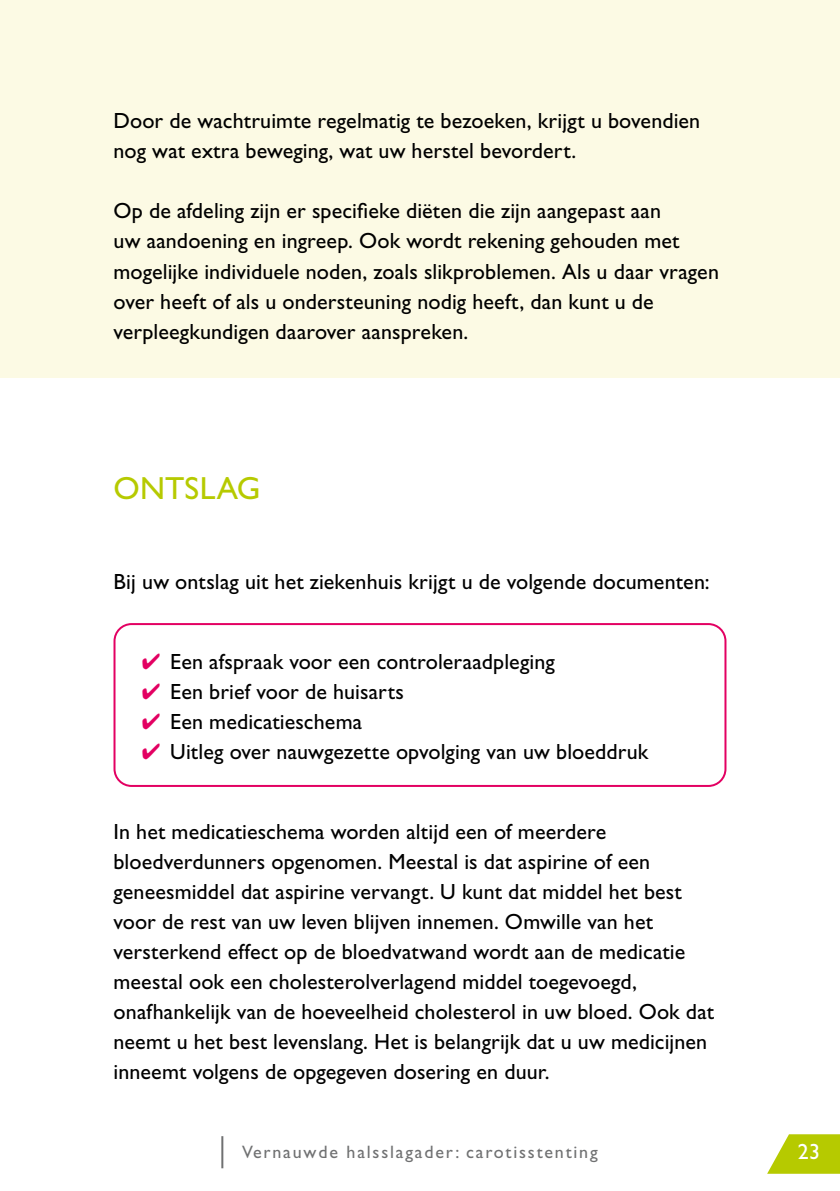
<style>
.page{position:relative;width:840px;height:1191px;background:#fff}
.page>*{position:absolute;margin:0;border:0;box-sizing:border-box;transform-origin:0 0}
.t1{font:32px "Gill Sans Std";letter-spacing:.01em;color:#b6ca00}
.t2{font:22px/30px "Gill Sans Std";letter-spacing:.005em;color:#000}
.t3{font:22px "Gill Sans Std";color:#fff}
.t4{font:18px "Gill Sans Std";letter-spacing:.1em;color:#707172}
.s1{color:#e30062}
</style>
<div class="page">
<hr style="left:221px;top:1136px;width:2px;height:32px;background:#707172">
<svg style="left:767px;top:1134px;width:72px;height:39px"></svg>
<div style="left:0;top:0;width:839px;height:377px;background:#fcfae4"></div>
<div style="left:113px;top:623px;width:613px;height:164px;border:2px solid #e30062;border-radius:17px"></div>
<p class="t2" style="left:113px;top:106px;width:588px">Door de wachtruimte regelmatig te bezoeken, krijgt u bovendien nog wat extra beweging, wat uw herstel bevordert.</p>
<p class="t2" style="left:113px;top:196px;width:606px">Op de afdeling zijn er specifieke diëten die zijn aangepast aan<br>uw aandoening en ingreep. Ook wordt rekening gehouden met mogelijke individuele noden, zoals slikproblemen. Als u daar vragen over heeft of als u ondersteuning nodig heeft, dan kunt u de verpleegkundigen daarover aanspreken.</p>
<h1 class="t1" style="left:113px;top:469px;width:148px">ONTSLAG</h1>
<p class="t2" style="left:113px;top:566px;width:597px">Bij uw ontslag uit het ziekenhuis krijgt u de volgende documenten:</p>
<p class="t2" style="left:142px;top:646px;width:414px"><span class="s1">✔</span> Een afspraak voor een controleraadpleging</p>
<p class="t2" style="left:142px;top:676px;width:263px"><span class="s1">✔</span> Een brief voor de huisarts</p>
<p class="t2" style="left:142px;top:706px;width:222px"><span class="s1">✔</span> Een medicatieschema</p>
<p class="t2" style="left:142px;top:736px;width:507px"><span class="s1">✔</span> Uitleg over nauwgezette opvolging van uw bloeddruk</p>
<p class="t2" style="left:113px;top:816px;width:601px">In het medicatieschema worden altijd een of meerdere bloedverdunners opgenomen. Meestal is dat aspirine of een geneesmiddel dat aspirine vervangt. U kunt dat middel het best voor de rest van uw leven blijven innemen. Omwille van het versterkend effect op de bloedvatwand wordt aan de medicatie meestal ook een cholesterolverlagend middel toegevoegd, onafhankelijk van de hoeveelheid cholesterol in uw bloed. Ook dat neemt u het best levenslang. Het is belangrijk dat u uw medicijnen inneemt volgens de opgegeven dosering en duur.</p>
<p class="t4" style="left:242px;top:1141px;width:357px">Vernauwde halsslagader: carotisstenting</p>
<p class="t3" style="left:797px;top:1138px;width:23px">23</p>
</div>
